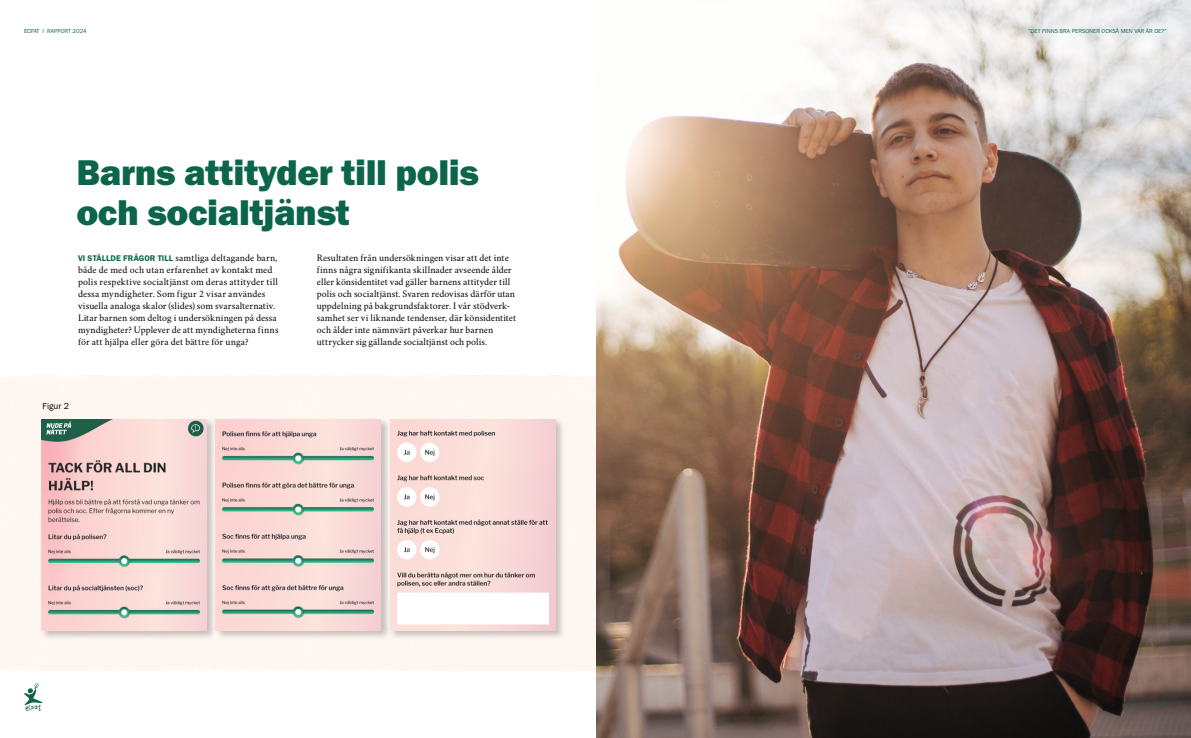
<style>
.page{position:relative;width:1191px;height:738px;background:#fff}
.page>*{position:absolute;margin:0;border:0;box-sizing:border-box;transform-origin:0 0}
.t1{font:37px/40px "Franklin Gothic URW Hea";letter-spacing:-.01em;color:#0c654a}
.t2{font:10px/12px "Crimson";letter-spacing:.005em;color:#000}
.t3{font:9px "Franklin Gothic URW Boo";color:#000}
.t4{font:8px "Franklin Gothic URW Boo";color:#0c654a}
.t5{font:6px "Franklin Gothic URW Boo";color:#0c654a}
.s1{font-family:"Franklin Gothic URW Dem";font-size:8.5px;color:#0c654a}
</style>
<div class="page">
<img style="left:596px;top:0;width:595px;height:737px">
<div style="left:40px;top:417px;width:177px;height:222px;background:#000;opacity:.22"></div>
<img style="left:41px;top:419px;width:166px;height:210px">
<div style="left:214px;top:417px;width:177px;height:222px;background:#000;opacity:.22"></div>
<img style="left:216px;top:419px;width:165px;height:210px">
<div style="left:388px;top:417px;width:177px;height:222px;background:#000;opacity:.22"></div>
<img style="left:390px;top:419px;width:165px;height:210px">
<svg style="left:24px;top:683px;width:19px;height:28px"></svg>
<p class="t5" style="left:24px;top:27px;width:64px">ECPAT I RAPPORT 2024</p>
<p class="t5" style="left:1028px;top:27px;width:140px">”DET FINNS BRA PERSONER OCKSÅ MEN VAR ÄR DE?”</p>
<h1 class="t1" style="left:76px;top:151px;width:404px">Barns attityder till polis och socialtjänst</h1>
<p class="t2" style="left:317px;top:250px;width:201px">Resultaten från undersökningen visar att det inte finns några signifikanta skillnader avseende ålder eller könsidentitet vad gäller barnens attityder till polis och socialtjänst. Svaren redovisas därför utan uppdelning på bakgrundsfaktorer. I vår stödverk&shy;samhet ser vi liknande tendenser, där könsidentitet och ålder inte nämnvärt påverkar hur barnen uttrycker sig gällande socialtjänst och polis.</p>
<p class="t2" style="left:78px;top:250px;width:202px"><span class="s1">VI STÄLLDE FRÅGOR TILL</span> samtliga deltagande barn, både de med och utan erfarenhet av kontakt med polis respektive socialtjänst om deras attityder till dessa myndigheter. Som figur 2 visar användes visuella analoga skalor (slides) som svarsalternativ.<br>Litar barnen som deltog i undersökningen på dessa myndigheter? Upplever de att myndigheterna finns för att hjälpa eller göra det bättre för unga?</p>
<p class="t3" style="left:43px;top:400px;width:28px">Figur 2</p>
<p class="t4" style="left:1157px;top:699px;width:10px">17</p>
</div>
